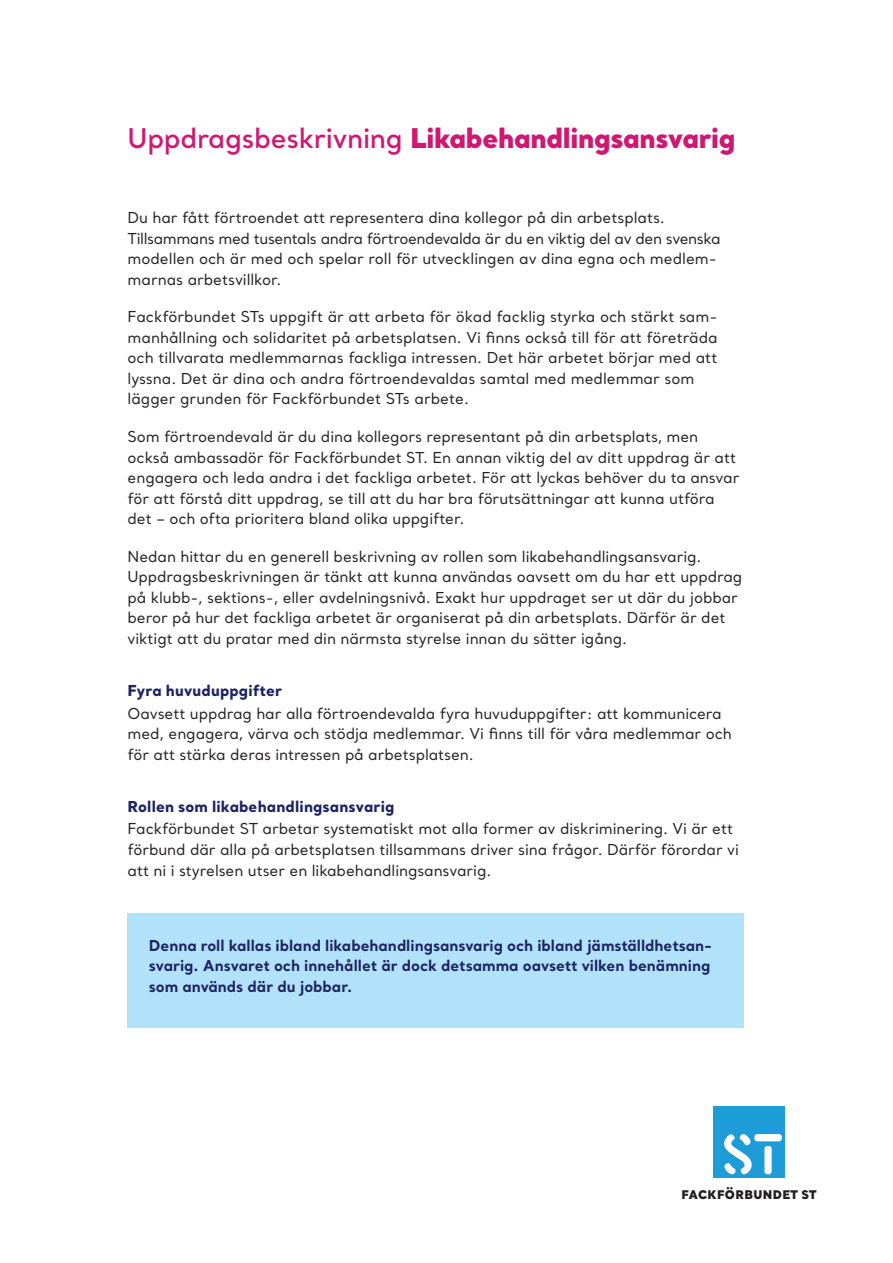
<style>
.page{position:relative;width:893px;height:1263px;background:#fff}
.page>*{position:absolute;margin:0;border:0;box-sizing:border-box;transform-origin:0 0}
.Brödtext_utan_indrag{font:900 27px "Santral";letter-spacing:-.01em;color:#ce1973}
.Brödtext_utan_indrag-2{font:15px/20.5px "Santral";letter-spacing:-.005em;color:#231f20}
.Ruta{font:700 15px/20.5px "Santral";color:#1e2362}
.ST_Mellis{font:800 15px "Santral";letter-spacing:.01em;color:#1e2362}
.t1{font:900 11.85px "Santral";letter-spacing:.03em;color:#231f20}
.s1{font-weight:600}
</style>
<div class="page">
<div style="left:713px;top:1106px;width:72px;height:71px;background:#1d9cd8"></div>
<div style="left:764px;top:1146px;width:8px;height:28px;background:#fff;border-radius:3px"></div>
<div style="left:754px;top:1134px;width:28px;height:7px;background:#fff;border-radius:3px"></div>
<svg style="left:724px;top:1134px;width:28px;height:41px"></svg>
<div style="left:128px;top:913px;width:616px;height:115px;background:#b1e2f9"></div>
<p class="Brödtext_utan_indrag" style="left:128px;top:119px;width:609px"><span class="s1">Uppdragsbeskrivning</span> Likabehandlingsansvarig</p>
<p class="Brödtext_utan_indrag-2" style="left:128px;top:207px;width:595px">Du har fått förtroendet att representera dina kollegor på din arbetsplats.<br>Tillsammans med tusentals andra förtroendevalda är du en viktig del av den svenska modellen och är med och spelar roll för utvecklingen av dina egna och medlem&shy;marnas arbetsvillkor.</p>
<p class="Brödtext_utan_indrag-2" style="left:128px;top:306px;width:592px">Fackförbundet STs uppgift är att arbeta för ökad facklig styrka och stärkt sam&shy;manhållning och solidaritet på arbetsplatsen. Vi finns också till för att företräda och tillvarata medlemmarnas fackliga intressen. Det här arbetet börjar med att lyssna. Det är dina och andra förtroendevaldas samtal med medlemmar som lägger grunden för Fackförbundet STs arbete.</p>
<p class="Brödtext_utan_indrag-2" style="left:128px;top:426px;width:613px">Som förtroendevald är du dina kollegors representant på din arbetsplats, men också ambassadör för Fackförbundet ST. En annan viktig del av ditt uppdrag är att engagera och leda andra i det fackliga arbetet. För att lyckas behöver du ta ansvar för att förstå ditt uppdrag, se till att du har bra förutsättningar att kunna utföra det – och ofta prioritera bland olika uppgifter.</p>
<p class="Brödtext_utan_indrag-2" style="left:128px;top:546px;width:616px">Nedan hittar du en generell beskrivning av rollen som likabehandlingsansvarig.<br>Uppdragsbeskrivningen är tänkt att kunna användas oavsett om du har ett uppdrag på klubb-, sektions-, eller avdelningsnivå. Exakt hur uppdraget ser ut där du jobbar beror på hur det fackliga arbetet är organiserat på din arbetsplats. Därför är det viktigt att du pratar med din närmsta styrelse innan du sätter igång.</p>
<p class="ST_Mellis" style="left:128px;top:680px;width:156px">Fyra huvuduppgifter</p>
<p class="Brödtext_utan_indrag-2" style="left:128px;top:703px;width:606px">Oavsett uppdrag har alla förtroendevalda fyra huvuduppgifter: att kommunicera med, engagera, värva och stödja medlemmar. Vi finns till för våra medlemmar och för att stärka deras intressen på arbetsplatsen.</p>
<p class="ST_Mellis" style="left:128px;top:796px;width:268px">Rollen som likabehandlingsansvarig</p>
<p class="Brödtext_utan_indrag-2" style="left:128px;top:818px;width:613px">Fackförbundet ST arbetar systematiskt mot alla former av diskriminering. Vi är ett förbund där alla på arbetsplatsen tillsammans driver sina frågor. Därför förordar vi att ni i styrelsen utser en likabehandlingsansvarig.</p>
<p class="Ruta" style="left:149px;top:934px;width:565px">Denna roll kallas ibland likabehandlingsansvarig och ibland jämställdhetsan&shy;svarig. Ansvaret och innehållet är dock detsamma oavsett vilken benämning som används där du jobbar.</p>
<p class="t1" style="left:681px;top:1186px;width:137px">FACKFÖRBUNDET ST</p>
</div>
